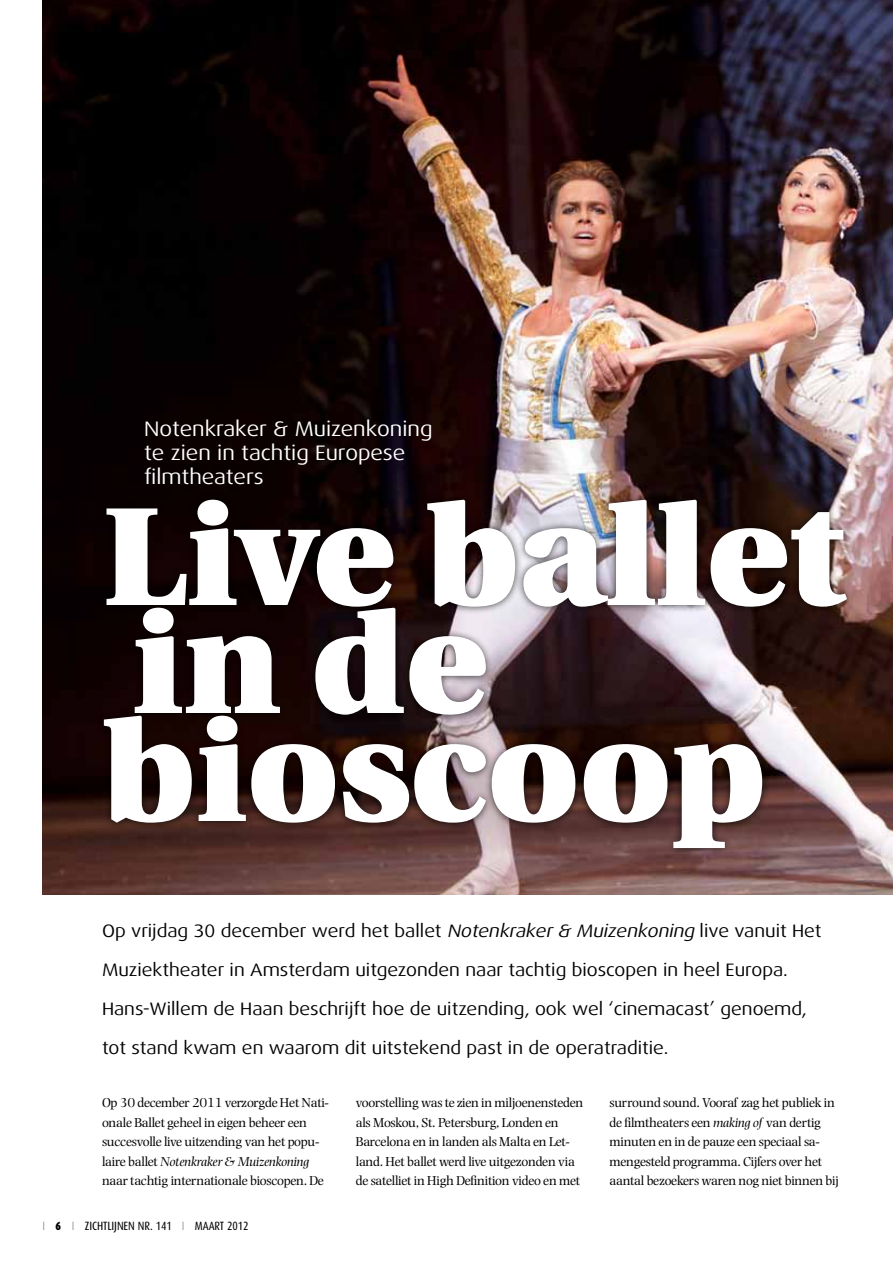
<style>
.page{position:relative;width:893px;height:1263px;background:#fff}
.page>*{position:absolute;margin:0;border:0;box-sizing:border-box;transform-origin:0 0}
.t1{font:900 139.5px/108px "Utopia";color:#fff}
.t2{font:21px/24px "Dax Wide";color:#fff}
.t3{font:18px/39px "Dax Wide";color:#000}
.t4{font:13.5px/19.5px "Photina";letter-spacing:-.02em;color:#000}
.t5{font:12px "Dax Condensed";letter-spacing:-.005em;color:#000}
.s1{font-style:italic}
.s2{font-weight:300;color:#87888a}
.s3{font-weight:900}
</style>
<div class="page">
<img style="left:43px;top:0;width:850px;height:894px">
<div style="left:96px;top:492px;width:758px;height:364px;background:#000;opacity:.75"></div>
<h2 class="t2" style="left:144px;top:417px;width:290px">Notenkraker &amp; Muizenkoning te zien in tachtig Europese filmtheaters</h2>
<h1 class="t1" style="left:102px;top:504px;width:743px">Live ballet in de bioscoop</h1>
<p class="t3" style="left:102px;top:911px;width:721px">Op vrijdag 30 december werd het ballet <span class="s1">Notenkraker &amp; Muizenkoning</span> live vanuit Het Muziektheater in Amsterdam uitgezonden naar tachtig bioscopen in heel Europa.<br>Hans-Willem de Haan beschrijft hoe de uitzending, ook wel ‘cinemacast’ genoemd, tot stand kwam en waarom dit uitstekend past in de operatraditie.</p>
<p class="t4" style="left:102px;top:1093px;width:228px">Op 30 december 2011 verzorgde Het Nati&shy;onale Ballet geheel in eigen beheer een succesvolle live uitzending van het popu&shy;laire ballet <span class="s1">Notenkraker &amp; Muizenkoning </span>naar tachtig internationale bioscopen. De</p>
<p class="t4" style="left:356px;top:1093px;width:229px">voorstelling was te zien in miljoenensteden als Moskou, St. Petersburg, Londen en Barcelona en in landen als Malta en Let&shy;land. Het ballet werd live uitgezonden via de satelliet in High Definition video en met</p>
<p class="t4" style="left:609px;top:1093px;width:231px">surround sound. Vooraf zag het publiek in de filmtheaters een <span class="s1">making of</span> van dertig minuten en in de pauze een speciaal sa&shy;mengesteld programma. Cijfers over het aantal bezoekers waren nog niet binnen bij</p>
<p class="t5" style="left:43px;top:1219px;width:52px"><span class="s2">I</span> <span class="s3">6</span> <span class="s2">I</span> ZICHTLI</p>
<p class="t5" style="left:114px;top:1219px;width:10px">JNEN</p>
<p class="t5" style="left:138px;top:1219px;width:112px">NR. 141 <span class="s2">I</span> MAART 2012</p>
</div>
